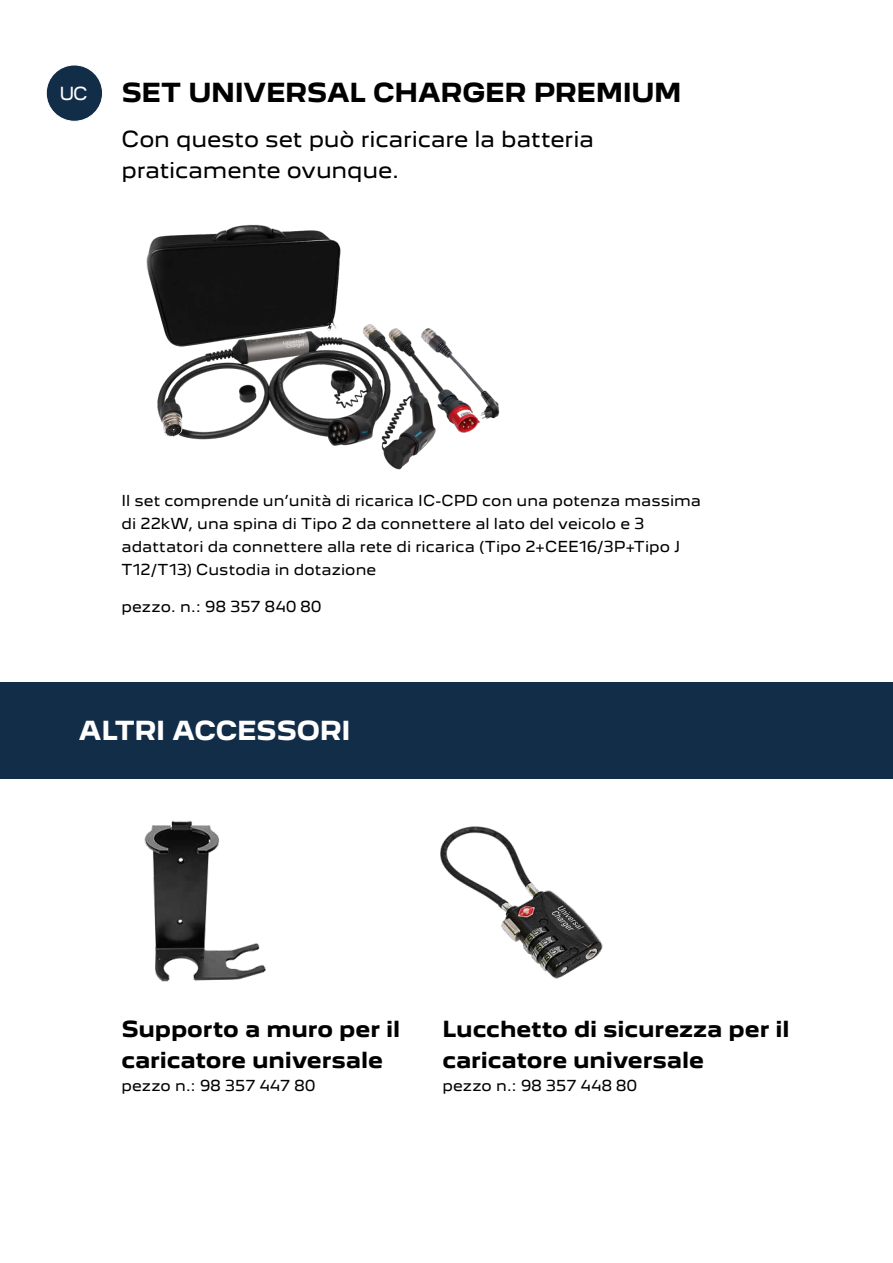
<style>
.page{position:relative;width:893px;height:1263px;background:#fff}
.page>*{position:absolute;margin:0;border:0;box-sizing:border-box;transform-origin:0 0}
.t1{font:700 24px "Peugeot New";letter-spacing:-.015em;color:#000}
.t2{font:700 24px "Peugeot New";letter-spacing:-.015em;color:#fff}
.t3{font:700 20.25px/30.5px "Peugeot New";letter-spacing:-.005em;color:#000}
.t4{font:20.25px/30.5px "Peugeot New";letter-spacing:-.01em;color:#000}
.t5{font:16.5px "Peugeot New";color:#fff}
.t6{font:13.8px/23.1px "Peugeot New";letter-spacing:.005em;color:#000}
</style>
<div class="page">
<img style="left:146px;top:224px;width:354px;height:246px">
<img style="left:144px;top:820px;width:122px;height:162px">
<img style="left:440px;top:826px;width:163px;height:153px">
<div style="left:46px;top:65px;width:57px;height:56px;background:#112d47;border-radius:50%"></div>
<div style="left:46px;top:65px;width:57px;height:57px;border:1px solid #fff;border-radius:50%"></div>
<div style="left:0;top:682px;width:893px;height:96px;background:#112d47"></div>
<p class="t5" style="left:59px;top:80px;width:30px">UC</p>
<h1 class="t1" style="left:121px;top:73px;width:562px">SET UNIVERSAL CHARGER PREMIUM</h1>
<h2 class="t4" style="left:121px;top:122px;width:474px">Con questo set può ricaricare la batteria praticamente ovunque.</h2>
<p class="t6" style="left:121px;top:487px;width:581px">Il set comprende un’unità di ricarica IC-CPD con una potenza massima di 22kW, una spina di Tipo 2 da connettere al lato del veicolo e 3 adattatori da connettere alla rete di ricarica (Tipo 2+CEE16/3P+Tipo J T12/T13) Custodia in dotazione</p>
<p class="t6" style="left:121px;top:594px;width:201px">pezzo. n.: 98 357 840 80</p>
<h1 class="t2" style="left:79px;top:710px;width:273px">ALTRI ACCESSORI</h1>
<h2 class="t3" style="left:121px;top:1012px;width:280px">Supporto a muro per il caricatore universale</h2>
<p class="t6" style="left:121px;top:1073px;width:195px">pezzo n.: 98 357 447 80</p>
<h2 class="t3" style="left:442px;top:1012px;width:349px">Lucchetto di sicurezza per il caricatore universale</h2>
<p class="t6" style="left:442px;top:1073px;width:196px">pezzo n.: 98 357 448 80</p>
</div>
